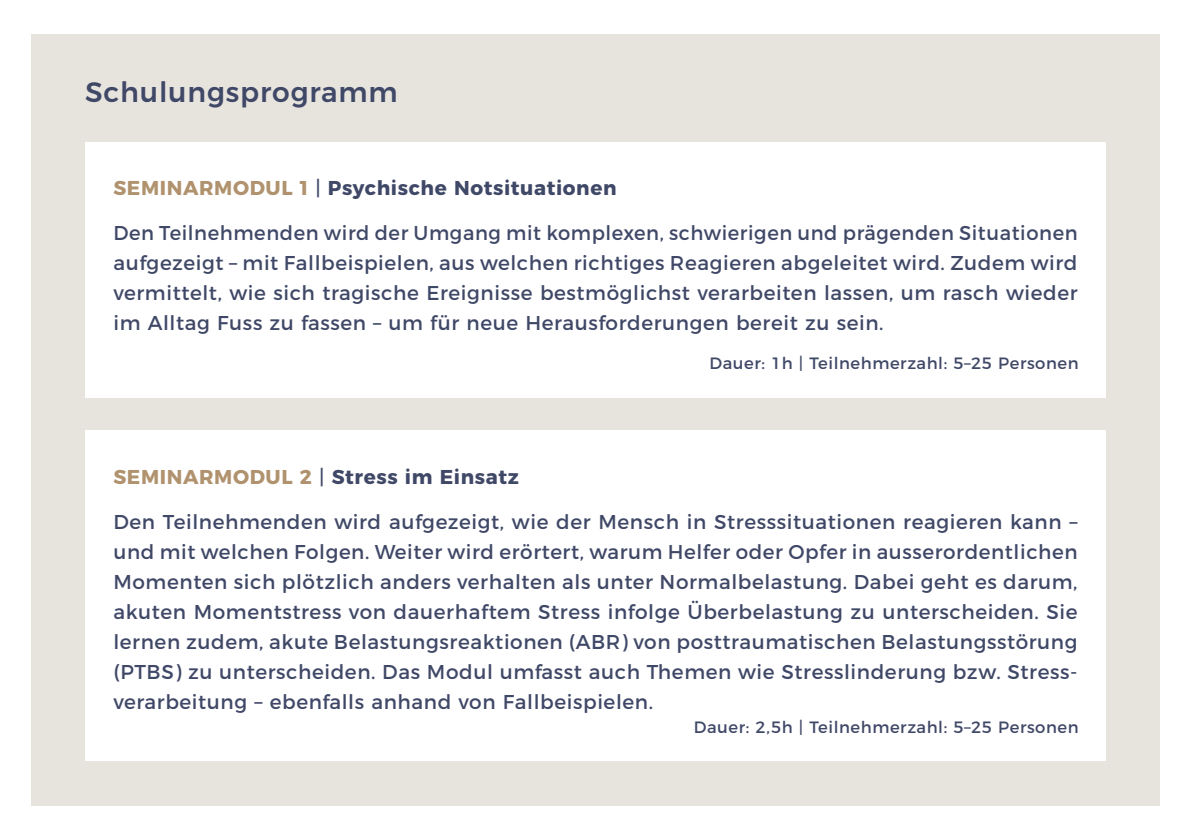
<style>
.page{position:relative;width:1191px;height:840px;background:#fff}
.page>*{position:absolute;margin:0;border:0;box-sizing:border-box;transform-origin:0 0}
.t1{font:500 28px "Montserrat";letter-spacing:.03em;color:#404867}
.t2{font:20px/30px "Montserrat";letter-spacing:.03em;color:#404867;text-align:justify}
.t3{font:700 20px "Montserrat";letter-spacing:.03em;color:#404867}
.t4{font:16.4px "Montserrat";letter-spacing:.035em;color:#404867}
.s1{color:#b0936e}
.s2{font-weight:400}
</style>
<div class="page">
<div style="left:31px;top:34px;width:1128px;height:771px;background:#e7e3dd"></div>
<div style="left:85px;top:142px;width:1021px;height:255px;background:#fff"></div>
<div style="left:85px;top:430px;width:1021px;height:330px;background:#fff"></div>
<h1 class="t1" style="left:85px;top:70px;width:314px">Schulungsprogramm</h1>
<p class="t3" style="left:113px;top:172px;width:504px"><span class="s1">SEMINARMODUL 1</span> <span class="s2">|</span> Psychische Notsituationen</p>
<p class="t2" style="left:113px;top:216px;width:965px">Den Teilnehmenden wird der Umgang mit komplexen, schwierigen und prägenden Situationen aufgezeigt – mit Fallbeispielen, aus welchen richtiges Reagieren abgeleitet wird. Zudem wird vermittelt, wie sich tragische Ereignisse bestmöglichst verarbeiten lassen, um rasch wieder im Alltag Fuss zu fassen – um für neue Herausforderungen bereit zu sein.</p>
<p class="t4" style="left:709px;top:350px;width:371px">Dauer: 1h | Teilnehmerzahl: 5–25 Personen</p>
<p class="t3" style="left:113px;top:460px;width:407px"><span class="s1">SEMINARMODUL 2</span> <span class="s2">|</span> Stress im Einsatz</p>
<p class="t2" style="left:113px;top:504px;width:965px">Den Teilnehmenden wird aufgezeigt, wie der Mensch in Stresssituationen reagieren kann – und mit welchen Folgen. Weiter wird erörtert, warum Helfer oder Opfer in ausserordentlichen Momenten sich plötzlich anders verhalten als unter Normalbelastung. Dabei geht es darum, akuten Momentstress von dauerhaftem Stress infolge Überbelastung zu unterscheiden. Sie lernen zudem, akute Belastungsreaktionen (ABR) von posttraumatischen Belastungsstörung (PTBS) zu unterscheiden. Das Modul umfasst auch Themen wie Stresslinderung bzw. Stress&shy;verarbeitung – ebenfalls anhand von Fallbeispielen.</p>
<p class="t4" style="left:694px;top:713px;width:386px">Dauer: 2,5h | Teilnehmerzahl: 5–25 Personen</p>
</div>
